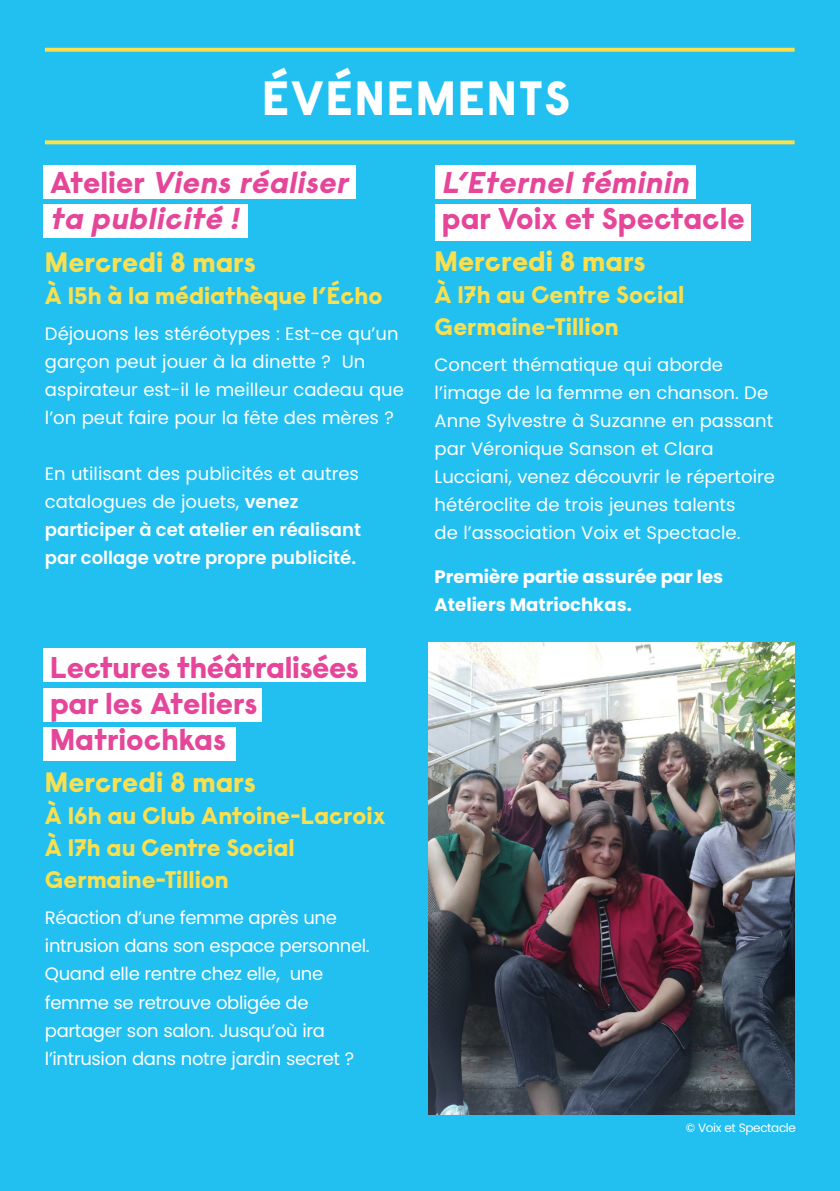
<style>
.page{position:relative;width:840px;height:1191px;background:#fff}
.page>*{position:absolute;margin:0;border:0;box-sizing:border-box;transform-origin:0 0}
.titre{font:800 48px "Raisonne Pro";letter-spacing:.04em;color:#fff}
.t1{font:800 30px/36px "Raisonne Pro";letter-spacing:-.01em;color:#e54699}
.t2{font:italic 800 30px/36px "Raisonne Pro";color:#e54699}
.t3{font:800 28px "Raisonne Pro";color:#fadf4f}
.t4{font:800 24px/32px "Raisonne Pro";color:#fadf4f}
.t5{font:18px/28px "Poppins";color:#fff}
.t6{font:18px/28px "Poppins";letter-spacing:-.02em;color:#fff}
.t7{font:600 18px/28px "Poppins";color:#fff}
.t8{font:700 18px "Poppins";color:#fff}
.t9{font:12px "Poppins";letter-spacing:-.03em;color:#fff}
.s1{font-style:normal}
.s2{font-weight:400}
</style>
<div class="page">
<div style="left:0;top:0;width:839px;height:1191px;background:#21c0f1"></div>
<div style="left:43px;top:204px;width:205px;height:34px;background:#fff"></div>
<svg style="left:45px;top:48px;width:749px;height:4px;background:#ebdc59"></svg>
<svg style="left:45px;top:140px;width:749px;height:4px;background:#e6dc5d"></svg>
<div style="left:435px;top:204px;width:315px;height:37px;background:#fff"></div>
<img style="left:428px;top:642px;width:366px;height:472px">
<div style="left:43px;top:165px;width:313px;height:34px;background:#fff"></div>
<div style="left:435px;top:165px;width:259px;height:34px;background:#fff"></div>
<div style="left:43px;top:648px;width:322px;height:33px;background:#fff"></div>
<div style="left:43px;top:688px;width:219px;height:33px;background:#fff"></div>
<div style="left:43px;top:727px;width:193px;height:34px;background:#fff"></div>
<p class="titre" style="left:262px;top:65px;width:309px">ÉVÉNEMENTS</p>
<p class="t2" style="left:50px;top:164px;width:306px"><span class="s1">At e l i e r</span> Viens réaliser ta publicité !</p>
<p class="t3" style="left:45px;top:243px;width:212px">Mercredi 8 mars</p>
<p class="t4" style="left:45px;top:279px;width:339px">À 15h à la médiathèque l’Écho</p>
<p class="t5" style="left:45px;top:320px;width:360px">Déjouons les stéréotypes : Est-ce qu’un garçon peut jouer à la dinette ? Un aspirateur est-il le meilleur cadeau que l’on peut faire pour la fête des mères ?</p>
<p class="t5" style="left:45px;top:460px;width:315px">En utilisant des publicités et autres</p>
<p class="t7" style="left:45px;top:488px;width:317px"><span class="s2">catalogues de jouets,</span> venez participer à cet atelier en réalisant par collage votre propre publicité.</p>
<p class="t1" style="left:50px;top:649px;width:310px">Lectures théâtralisées</p>
<p class="t1" style="left:50px;top:685px;width:209px">par les Ateliers<br>Matriochkas</p>
<p class="t3" style="left:45px;top:763px;width:212px">Mercredi 8 mars</p>
<p class="t4" style="left:45px;top:799px;width:342px">À 16h au Club Antoine-Lacroix</p>
<p class="t4" style="left:45px;top:831px;width:251px">À 17h au Centre Social<br>Germaine-Tillion</p>
<p class="t6" style="left:45px;top:904px;width:326px">Réaction d’une femme après une intrusion dans son espace personnel.<br>Quand elle rentre chez elle, une femme se retrouve obligée de partager son salon. Jusqu’où ira l’intrusion dans notre jardin secret ?</p>
<p class="t2" style="left:441px;top:164px;width:255px">L’Eternelféminin</p>
<p class="t1" style="left:441px;top:200px;width:304px">par Voix et Spectacle</p>
<p class="t3" style="left:434px;top:242px;width:212px">Mercredi 8 mars</p>
<p class="t4" style="left:434px;top:278px;width:251px">À 17h au Centre Social<br>Germaine-Tillion</p>
<p class="t5" style="left:434px;top:350px;width:341px">Concert thématique qui aborde l’image de la femme en chanson. De Anne Sylvestre à Suzanne en passant par Véronique Sanson et Clara Lucciani, venez découvrir le répertoire hétéroclite de trois jeunes talents<br>de l’association Voix et Spectacle.</p>
<p class="t8" style="left:434px;top:566px;width:290px">Première partie assurée par les</p>
<p class="t8" style="left:434px;top:594px;width:198px">Ateliers Matriochkas.</p>
<p class="t9" style="left:685px;top:1121px;width:112px">© Voix et Spectacle</p>
</div>
